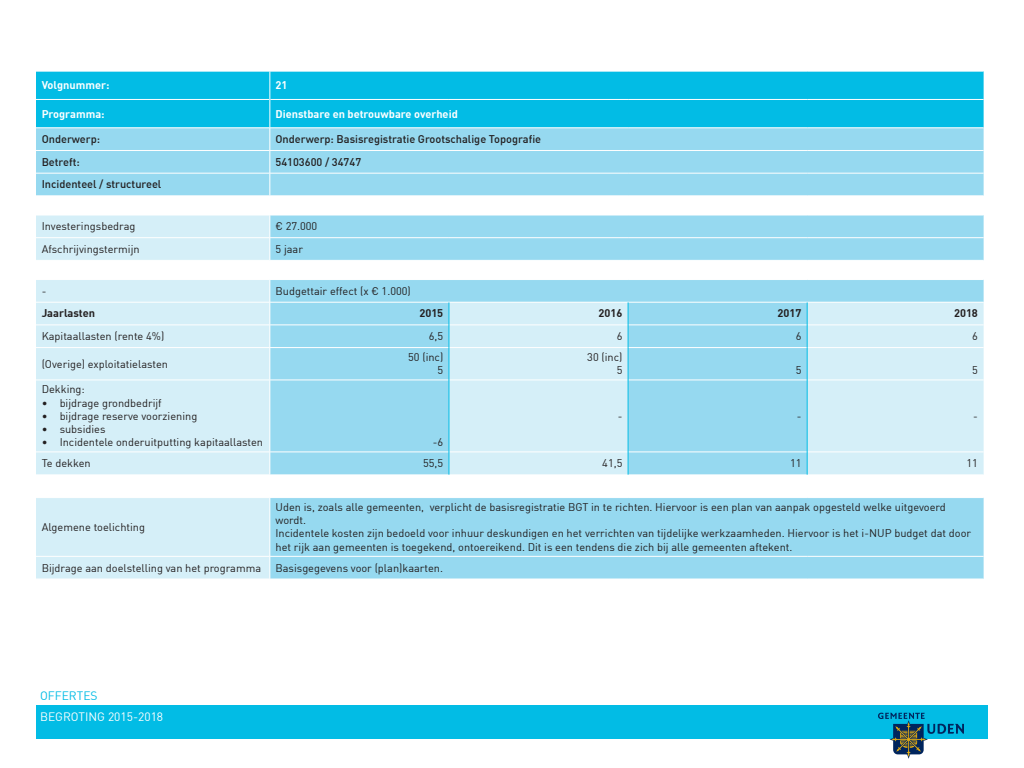
<style>
.page{position:relative;width:1024px;height:768px;background:#fff}
.page>*{position:absolute;margin:0;border:0;box-sizing:border-box;transform-origin:0 0}
.t1{font:12px "DIN";color:#fff}
.t2{font:12px "DIN";color:#02bce5}
.Body{font:11px/13.2px "DIN";color:#231f20}
.Tussenkop{font:500 11px "DIN";color:#231f20}
.Kop{font:700 11px "DIN";color:#fff}
.Body-2{font:700 11px "DIN";color:#231f20}
</style>
<div class="page">
<div style="left:36px;top:705px;width:952px;height:34px;background:#02bce5"></div>
<svg style="left:878px;top:713px;width:86px;height:46px"></svg>
<div style="left:271px;top:72px;width:713px;height:56px;background:#02bce5"></div>
<div style="left:271px;top:129px;width:713px;height:67px;background:#96d9f0"></div>
<svg style="left:36px;top:216px;width:948px;height:363px;background:#bbe6f4"></svg>
<hr style="left:270px;top:99px;width:179px;height:1px;background:#fff">
<hr style="left:449px;top:99px;width:179px;height:1px;background:#fff">
<hr style="left:628px;top:99px;width:179px;height:1px;background:#fff">
<hr style="left:807px;top:99px;width:177px;height:1px;background:#fff">
<hr style="left:270px;top:150px;width:179px;height:1px;background:#fff">
<hr style="left:449px;top:150px;width:179px;height:1px;background:#fff">
<hr style="left:628px;top:150px;width:179px;height:1px;background:#fff">
<hr style="left:807px;top:150px;width:177px;height:1px;background:#fff">
<hr style="left:270px;top:173px;width:179px;height:1px;background:#fff">
<hr style="left:449px;top:173px;width:179px;height:1px;background:#fff">
<hr style="left:628px;top:173px;width:179px;height:1px;background:#fff">
<hr style="left:807px;top:173px;width:177px;height:1px;background:#fff">
<hr style="left:36px;top:237px;width:234px;height:1px;background:#fff">
<hr style="left:270px;top:237px;width:179px;height:1px;background:#fff">
<hr style="left:449px;top:237px;width:179px;height:1px;background:#fff">
<hr style="left:628px;top:237px;width:179px;height:1px;background:#fff">
<hr style="left:807px;top:237px;width:177px;height:1px;background:#fff">
<hr style="left:36px;top:260px;width:234px;height:1px;background:#fff">
<hr style="left:270px;top:260px;width:179px;height:1px;background:#fff">
<hr style="left:449px;top:260px;width:179px;height:1px;background:#fff">
<hr style="left:628px;top:260px;width:179px;height:1px;background:#fff">
<hr style="left:807px;top:260px;width:177px;height:1px;background:#fff">
<hr style="left:36px;top:279px;width:234px;height:1px;background:#fff">
<hr style="left:270px;top:279px;width:179px;height:1px;background:#fff">
<hr style="left:449px;top:279px;width:179px;height:1px;background:#fff">
<hr style="left:628px;top:279px;width:179px;height:1px;background:#fff">
<hr style="left:807px;top:279px;width:177px;height:1px;background:#fff">
<hr style="left:36px;top:302px;width:234px;height:1px;background:#fff">
<hr style="left:270px;top:302px;width:179px;height:1px;background:#fff">
<hr style="left:449px;top:302px;width:179px;height:1px;background:#fff">
<hr style="left:628px;top:302px;width:179px;height:1px;background:#fff">
<hr style="left:807px;top:302px;width:177px;height:1px;background:#fff">
<hr style="left:36px;top:325px;width:234px;height:1px;background:#fff">
<hr style="left:270px;top:325px;width:179px;height:1px;background:#fff">
<hr style="left:449px;top:325px;width:179px;height:1px;background:#fff">
<hr style="left:628px;top:325px;width:179px;height:1px;background:#fff">
<hr style="left:807px;top:325px;width:177px;height:1px;background:#fff">
<hr style="left:36px;top:347px;width:234px;height:1px;background:#fff">
<hr style="left:270px;top:347px;width:179px;height:1px;background:#fff">
<hr style="left:449px;top:347px;width:179px;height:1px;background:#fff">
<hr style="left:628px;top:347px;width:179px;height:1px;background:#fff">
<hr style="left:807px;top:347px;width:177px;height:1px;background:#fff">
<hr style="left:36px;top:380px;width:234px;height:1px;background:#fff">
<hr style="left:270px;top:380px;width:179px;height:1px;background:#fff">
<hr style="left:449px;top:380px;width:179px;height:1px;background:#fff">
<hr style="left:628px;top:380px;width:179px;height:1px;background:#fff">
<hr style="left:807px;top:380px;width:177px;height:1px;background:#fff">
<hr style="left:36px;top:452px;width:234px;height:1px;background:#fff">
<hr style="left:270px;top:452px;width:179px;height:1px;background:#fff">
<hr style="left:449px;top:452px;width:179px;height:1px;background:#fff">
<hr style="left:628px;top:452px;width:179px;height:1px;background:#fff">
<hr style="left:807px;top:452px;width:177px;height:1px;background:#fff">
<hr style="left:36px;top:475px;width:234px;height:1px;background:#fff">
<hr style="left:270px;top:475px;width:179px;height:1px;background:#fff">
<hr style="left:449px;top:475px;width:179px;height:1px;background:#fff">
<hr style="left:628px;top:475px;width:179px;height:1px;background:#fff">
<hr style="left:807px;top:475px;width:177px;height:1px;background:#fff">
<hr style="left:36px;top:497px;width:234px;height:1px;background:#fff">
<hr style="left:270px;top:497px;width:179px;height:1px;background:#fff">
<hr style="left:449px;top:497px;width:179px;height:1px;background:#fff">
<hr style="left:628px;top:497px;width:179px;height:1px;background:#fff">
<hr style="left:807px;top:497px;width:177px;height:1px;background:#fff">
<hr style="left:36px;top:556px;width:234px;height:1px;background:#fff">
<hr style="left:270px;top:556px;width:179px;height:1px;background:#fff">
<hr style="left:449px;top:556px;width:179px;height:1px;background:#fff">
<hr style="left:628px;top:556px;width:179px;height:1px;background:#fff">
<hr style="left:807px;top:556px;width:177px;height:1px;background:#fff">
<svg style="left:36px;top:71px;width:235px;height:125px;background:#5aceeb"></svg>
<svg style="left:270px;top:215px;width:1px;height:45px"></svg>
<svg style="left:270px;top:280px;width:1px;height:67px"></svg>
<hr style="left:270px;top:348px;width:1px;height:32px;background:#fff">
<hr style="left:270px;top:380px;width:1px;height:72px;background:#fff">
<svg style="left:270px;top:452px;width:1px;height:23px"></svg>
<hr style="left:270px;top:498px;width:1px;height:58px;background:#fff">
<svg style="left:270px;top:557px;width:1px;height:22px"></svg>
<svg style="left:449px;top:302px;width:1px;height:46px"></svg>
<hr style="left:449px;top:348px;width:1px;height:32px;background:#02bce5">
<svg style="left:628px;top:302px;width:1px;height:46px"></svg>
<hr style="left:628px;top:348px;width:1px;height:32px;background:#02bce5">
<svg style="left:807px;top:302px;width:1px;height:46px"></svg>
<hr style="left:807px;top:348px;width:1px;height:32px;background:#02bce5">
<hr style="left:449px;top:380px;width:1px;height:72px;background:#02bce5">
<hr style="left:628px;top:380px;width:1px;height:72px;background:#02bce5">
<hr style="left:807px;top:380px;width:1px;height:72px;background:#02bce5">
<svg style="left:449px;top:452px;width:1px;height:23px"></svg>
<svg style="left:628px;top:452px;width:1px;height:23px"></svg>
<svg style="left:807px;top:452px;width:1px;height:23px"></svg>
<p class="Kop" style="left:42px;top:78px;width:69px">Volgnummer:</p>
<p class="Kop" style="left:276px;top:78px;width:13px">21</p>
<p class="Kop" style="left:42px;top:106px;width:64px">Programma:</p>
<p class="Kop" style="left:276px;top:106px;width:184px">Dienstbare en betrouwbare overheid</p>
<p class="Tussenkop" style="left:42px;top:132px;width:60px">Onderwerp:</p>
<p class="Tussenkop" style="left:276px;top:132px;width:267px">Onderwerp: Basisregistratie Grootschalige Topografie</p>
<p class="Tussenkop" style="left:42px;top:155px;width:40px">Betreft:</p>
<p class="Tussenkop" style="left:276px;top:155px;width:87px">54103600 / 34747</p>
<p class="Tussenkop" style="left:42px;top:177px;width:121px">Incidenteel / structureel</p>
<p class="Body" style="left:42px;top:219px;width:95px">Investeringsbedrag</p>
<p class="Body" style="left:276px;top:219px;width:43px">€ 27.000</p>
<p class="Body" style="left:42px;top:242px;width:100px">Afschrijvingstermijn</p>
<p class="Body" style="left:276px;top:242px;width:29px">5 jaar</p>
<p class="Body" style="left:42px;top:284px;width:6px">-</p>
<p class="Body" style="left:276px;top:284px;width:137px">Budgettair effect (x € 1.000)</p>
<p class="Body-2" style="left:42px;top:306px;width:55px">Jaarlasten</p>
<p class="Body-2" style="left:419px;top:306px;width:25px">2015</p>
<p class="Body-2" style="left:599px;top:306px;width:25px">2016</p>
<p class="Body-2" style="left:778px;top:306px;width:25px">2017</p>
<p class="Body-2" style="left:954px;top:306px;width:25px">2018</p>
<p class="Body" style="left:42px;top:329px;width:124px">Kapitaallasten (rente 4%)</p>
<p class="Body" style="left:429px;top:329px;width:16px">6,5</p>
<p class="Body" style="left:617px;top:329px;width:7px">6</p>
<p class="Body" style="left:796px;top:329px;width:7px">6</p>
<p class="Body" style="left:972px;top:329px;width:7px">6</p>
<p class="Body" style="left:42px;top:357px;width:128px">(Overige) exploitatielasten</p>
<p class="Body" style="left:408px;top:350px;width:37px">50 (inc)</p>
<p class="Body" style="left:438px;top:363px;width:7px">5</p>
<p class="Body" style="left:587px;top:350px;width:37px">30 (inc)</p>
<p class="Body" style="left:617px;top:363px;width:7px">5</p>
<p class="Body" style="left:796px;top:363px;width:7px">5</p>
<p class="Body" style="left:972px;top:363px;width:7px">5</p>
<p class="Body" style="left:42px;top:383px;width:45px">Dekking:</p>
<p class="Body" style="left:42px;top:396px;width:122px">• bijdrage grondbedrijf</p>
<p class="Body" style="left:42px;top:409px;width:157px">• bijdrage reserve voorziening</p>
<p class="Body" style="left:42px;top:422px;width:65px">• subsidies</p>
<p class="Body" style="left:42px;top:435px;width:223px">• Incidentele onderuitputting kapitaallasten</p>
<p class="Body" style="left:433px;top:435px;width:12px">-6</p>
<p class="Body" style="left:618px;top:409px;width:6px">-</p>
<p class="Body" style="left:797px;top:409px;width:6px">-</p>
<p class="Body" style="left:973px;top:409px;width:6px">-</p>
<p class="Body" style="left:42px;top:457px;width:51px">Te dekken</p>
<p class="Body" style="left:423px;top:457px;width:22px">55,5</p>
<p class="Body" style="left:602px;top:457px;width:22px">41,5</p>
<p class="Body" style="left:790px;top:457px;width:13px">11</p>
<p class="Body" style="left:966px;top:457px;width:13px">11</p>
<p class="Body" style="left:42px;top:520px;width:105px">Algemene toelichting</p>
<p class="Body" style="left:276px;top:500px;width:672px">Uden is, zoals alle gemeenten, verplicht de basisregistratie BGT in te richten. Hiervoor is een plan van aanpak opgesteld welke uitgevoerd wordt.</p>
<p class="Body" style="left:276px;top:527px;width:697px">Incidentele kosten zijn bedoeld voor inhuur deskundigen en het verrichten van tijdelijke werkzaamheden. Hiervoor is het i-NUP budget dat door het rijk aan gemeenten is toegekend, ontoereikend. Dit is een tendens die zich bij alle gemeenten aftekent.</p>
<p class="Body" style="left:42px;top:561px;width:221px">Bijdrage aan doelstelling van het programma</p>
<p class="Body" style="left:276px;top:561px;width:169px">Basisgegevens voor (plan)kaarten.</p>
<p class="t2" style="left:40px;top:688px;width:59px">OFFERTES</p>
<p class="t1" style="left:40px;top:709px;width:125px">BEGROTING 2015-2018</p>
</div>
